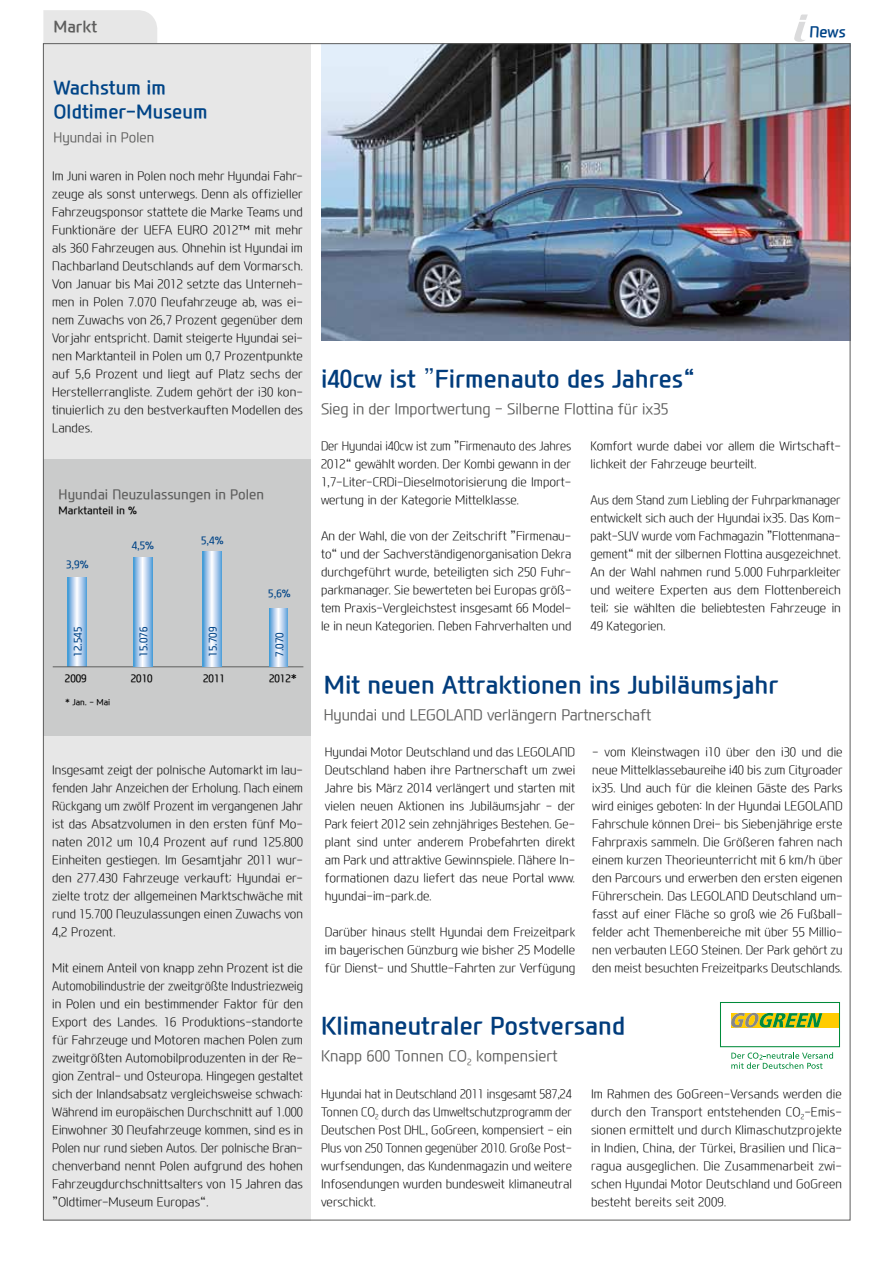
<style>
.page{position:relative;width:893px;height:1263px;background:#fff}
.page>*{position:absolute;margin:0;border:0;box-sizing:border-box;transform-origin:0 0}
.t1{font:700 24px "Modern H";color:#003c7c}
.t2{font:700 18.75px/24px "Modern H";color:#004487}
.t3{font:700 15.75px "Modern H";color:#5e5e5d}
.t4{font:700 15.15px "Modern H";color:#004487}
.t5{font:300 15px "Modern H";letter-spacing:-.01em;color:#5e5e5d}
.t6{font:500 13.5px "Modern H";color:#5e5e5d}
.t7{font:300 13.5px "Modern H";color:#5e5e5d}
.t8{font:300 12px/18px "Modern H Eco";color:#000;text-align:justify}
.t9{font:300 12px/18px "Modern H Eco";color:#000;text-align:justify;scale:.96 1}
.t10{font:300 12px/18px "Modern H Eco";color:#000;text-align:justify;scale:.95 1}
.t11{font:500 10.5px "Modern H";color:#004487}
.t12{font:500 10.5px "Modern H";color:#000}
.t13{font:500 8.25px "Modern H";color:#000}
.s1{font-family:"Modern H Eco";font-weight:300}
</style>
<div class="page">
<div style="left:43px;top:43px;width:268px;height:1178px;background:#e7e7e7"></div>
<div style="left:43px;top:459px;width:268px;height:276px;background:#cacbcb"></div>
<svg style="left:68px;top:577px;width:18px;height:89px"></svg>
<hr style="left:53px;top:666px;width:250px;height:1px;background:#5e5e5d">
<svg style="left:134px;top:557px;width:18px;height:110px"></svg>
<svg style="left:203px;top:552px;width:18px;height:114px"></svg>
<svg style="left:269px;top:608px;width:19px;height:58px"></svg>
<svg style="left:720px;top:1002px;width:120px;height:67px"></svg>
<div style="left:43px;top:10px;width:114px;height:33px;background:#e7e7e7"></div>
<img style="left:321px;top:45px;width:527px;height:296px">
<svg style="left:794px;top:14px;width:14px;height:28px"></svg>
<h3 class="t3" style="left:53px;top:15px;width:45px">Markt</h3>
<h2 class="t2" style="left:53px;top:76px;width:156px">Wachstum im<br>Oldtimer-Museum</h2>
<p class="t7" style="left:53px;top:128px;width:102px">Hyundai in Polen</p>
<p class="t8" style="left:52px;top:167px;width:253px">Im Juni waren in Polen noch mehr Hyundai Fahr&shy;zeuge als sonst unterwegs. Denn als offizieller Fahrzeugsponsor stattete die Marke Teams und Funktionäre der UEFA EURO 2012™ mit mehr als 360 Fahrzeugen aus. Ohnehin ist Hyundai im Nachbarland Deutschlands auf dem Vormarsch.<br>Von Januar bis Mai 2012 setzte das Unterneh&shy;men in Polen 7.070 Neufahrzeuge ab, was ei&shy;nem Zuwachs von 26,7 Prozent gegenüber dem Vorjahr entspricht. Damit steigerte Hyundai sei&shy;nen Marktanteil in Polen um 0,7 Prozentpunkte auf 5,6 Prozent und liegt auf Platz sechs der Herstellerrangliste. Zudem gehört der i30 kon&shy;tinuierlich zu den bestverkauften Modellen des Landes.</p>
<p class="t6" style="left:59px;top:485px;width:207px">Hyundai Neuzulassungen in Polen</p>
<p class="t12" style="left:59px;top:503px;width:80px">Marktanteil in %</p>
<p class="t11" style="left:66px;top:557px;width:24px">3,9%</p>
<p class="t11" style="left:132px;top:539px;width:24px">4,5%</p>
<p class="t11" style="left:71px;top:657px;width:31px;rotate:-90deg">12.545</p>
<p class="t11" style="left:136px;top:657px;width:31px;rotate:-90deg">15.076</p>
<p class="t11" style="left:201px;top:533px;width:24px">5,4%</p>
<p class="t11" style="left:206px;top:657px;width:31px;rotate:-90deg">15.709</p>
<p class="t11" style="left:268px;top:586px;width:24px">5,6%</p>
<p class="t11" style="left:272px;top:657px;width:26px;rotate:-90deg">7.070</p>
<p class="t12" style="left:65px;top:672px;width:23px">2009</p>
<p class="t12" style="left:131px;top:672px;width:23px">2010</p>
<p class="t12" style="left:203px;top:672px;width:23px">2011</p>
<p class="t12" style="left:269px;top:672px;width:29px">2012*</p>
<p class="t13" style="left:65px;top:696px;width:46px">* Jan. - Mai</p>
<p class="t8" style="left:52px;top:761px;width:252px">Insgesamt zeigt der polnische Automarkt im lau&shy;fenden Jahr Anzeichen der Erholung. Nach einem Rückgang um zwölf Prozent im vergangenen Jahr ist das Absatzvolumen in den ersten fünf Mo&shy;naten 2012 um 10,4 Prozent auf rund 125.800<br>Einheiten gestiegen. Im Gesamtjahr 2011 wur&shy;den 277.430 Fahrzeuge verkauft; Hyundai er&shy;zielte trotz der allgemeinen Marktschwäche mit rund 15.700 Neuzulassungen einen Zuwachs von 4,2 Prozent.</p>
<p class="t8" style="left:52px;top:959px;width:252px">Mit einem Anteil von knapp zehn Prozent ist die Automobilindustrie der zweitgrößte Industriezweig in Polen und ein bestimmender Faktor für den Export des Landes. 16 Produktions-standorte für Fahrzeuge und Motoren machen Polen zum zweitgrößten Automobilproduzenten in der Re&shy;gion Zentral- und Osteuropa. Hingegen gestaltet sich der Inlandsabsatz vergleichsweise schwach:<br>Während im europäischen Durchschnitt auf 1.000<br>Einwohner 30 Neufahrzeuge kommen, sind es in Polen nur rund sieben Autos. Der polnische Bran&shy;chenverband nennt Polen aufgrund des hohen Fahrzeugdurchschnittsalters von 15 Jahren das ”Oldtimer-Museum Europas“.</p>
<p class="t4" style="left:809px;top:21px;width:39px">News</p>
<h1 class="t1" style="left:321px;top:362px;width:376px">i40cw ist <span class="s1">”</span>Firmenauto des Jahres“</h1>
<p class="t5" style="left:321px;top:399px;width:349px">Sieg in der Importwertung - Silberne Flottina für ix35</p>
<p class="t10" style="left:321px;top:437px;width:265px">Der Hyundai i40cw ist zum ”Firmenauto des Jahres 2012“ gewählt worden. Der Kombi gewann in der 1,7-Liter-CRDi-Dieselmotorisierung die Import&shy;wertung in der Kategorie Mittelklasse.</p>
<p class="t8" style="left:321px;top:527px;width:252px">An der Wahl, die von der Zeitschrift ”Firmenau&shy;to“ und der Sachverständigenorganisation Dekra durchgeführt wurde, beteiligten sich 250 Fuhr&shy;parkmanager. Sie bewerteten bei Europas größ&shy;tem Praxis-Vergleichstest insgesamt 66 Model&shy;le in neun Kategorien. Neben Fahrverhalten und</p>
<p class="t8" style="left:590px;top:437px;width:252px">Komfort wurde dabei vor allem die Wirtschaft&shy;lichkeit der Fahrzeuge beurteilt.</p>
<p class="t9" style="left:590px;top:491px;width:262px">Aus dem Stand zum Liebling der Fuhrparkmanager entwickelt sich auch der Hyundai ix35. Das Kom&shy;pakt-SUV wurde vom Fachmagazin ”Flottenmana&shy;gement“ mit der silbernen Flottina ausgezeichnet.<br>An der Wahl nahmen rund 5.000 Fuhrparkleiter und weitere Experten aus dem Flottenbereich teil; sie wählten die beliebtesten Fahrzeuge in 49 Kategorien.</p>
<h1 class="t1" style="left:324px;top:668px;width:456px">Mit neuen Attraktionen ins Jubiläumsjahr</h1>
<p class="t5" style="left:324px;top:705px;width:329px">Hyundai und LEGOLAND verlängern Partnerschaft</p>
<p class="t8" style="left:325px;top:743px;width:252px">Hyundai Motor Deutschland und das LEGOLAND Deutschland haben ihre Partnerschaft um zwei Jahre bis März 2014 verlängert und starten mit vielen neuen Aktionen ins Jubiläumsjahr - der Park feiert 2012 sein zehnjähriges Bestehen. Ge&shy;plant sind unter anderem Probefahrten direkt am Park und attraktive Gewinnspiele. Nähere In&shy;formationen dazu liefert das neue Portal www. hyundai-im-park.de.</p>
<p class="t8" style="left:325px;top:923px;width:252px">Darüber hinaus stellt Hyundai dem Freizeitpark im bayerischen Günzburg wie bisher 25 Modelle für Dienst- und Shuttle-Fahrten zur Verfügung</p>
<p class="t8" style="left:592px;top:743px;width:252px">- vom Kleinstwagen i10 über den i30 und die neue Mittelklassebaureihe i40 bis zum Cityroader ix35. Und auch für die kleinen Gäste des Parks wird einiges geboten: In der Hyundai LEGOLAND Fahrschule können Drei- bis Siebenjährige erste Fahrpraxis sammeln. Die Größeren fahren nach einem kurzen Theorieunterricht mit 6 km/h über den Parcours und erwerben den ersten eigenen Führerschein. Das LEGOLAND Deutschland um&shy;fasst auf einer Fläche so groß wie 26 Fußball&shy;felder acht Themenbereiche mit über 55 Millio&shy;nen verbauten LEGO Steinen. Der Park gehört zu den meist besuchten Freizeitparks Deutschlands.</p>
<h1 class="t1" style="left:321px;top:1009px;width:306px">Klimaneutraler Postversand</h1>
<p class="t5" style="left:321px;top:1046px;width:238px">Knapp 600 Tonnen CO<sub>2</sub> kompensiert</p>
<p class="t9" style="left:321px;top:1085px;width:263px">Hyundai hat in Deutschland 2011 insgesamt 587,24<br>Tonnen CO<sub>2</sub> durch das Umweltschutzprogramm der Deutschen Post DHL, GoGreen, kompensiert - ein Plus von 250 Tonnen gegenüber 2010. Große Post&shy;wurfsendungen, das Kundenmagazin und weitere Infosendungen wurden bundesweit klimaneutral verschickt.</p>
<p class="t8" style="left:591px;top:1085px;width:252px">Im Rahmen des GoGreen-Versands werden die durch den Transport entstehenden CO<sub>2</sub>-Emis&shy;sionen ermittelt und durch Klimaschutzprojekte in Indien, China, der Türkei, Brasilien und Nica&shy;ragua ausgeglichen. Die Zusammenarbeit zwi&shy;schen Hyundai Motor Deutschland und GoGreen besteht bereits seit 2009.</p>
</div>
